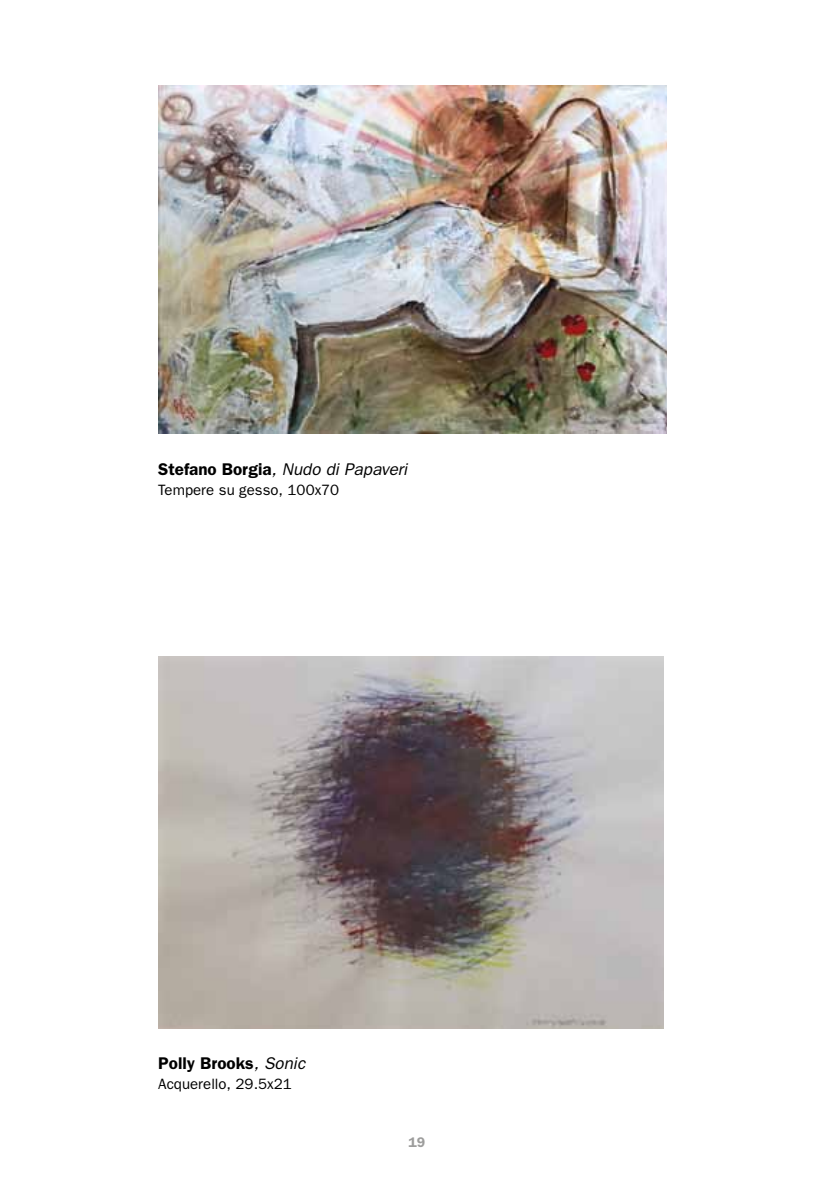
<style>
.page{position:relative;width:834px;height:1191px;background:#fff}
.page>*{position:absolute;margin:0;border:0;box-sizing:border-box;transform-origin:0 0}
.t1{font:italic 17px "Franklin Gothic";color:#000}
.t2{font:600 17px "Franklin Gothic";color:#000}
.t3{font:15px "Franklin Gothic";color:#000}
.t4{font:600 14px "Franklin Gothic";color:#9d9d9c}
.s1{font-weight:600;font-style:normal}
.s2{font-weight:400;font-style:italic}
</style>
<div class="page">
<img style="left:158px;top:85px;width:508px;height:349px">
<img style="left:158px;top:656px;width:505px;height:372px">
<p class="t1" style="left:158px;top:460px;width:250px"><span class="s1">Stefano Borgia</span>, Nudo di Papaveri</p>
<p class="t3" style="left:158px;top:482px;width:182px">Tempere su gesso, 100x70</p>
<p class="t2" style="left:158px;top:1053px;width:148px">Polly Brooks<span class="s2">, Sonic</span></p>
<p class="t3" style="left:158px;top:1075px;width:135px">Acquerello, 29.5x21</p>
<p class="t4" style="left:408px;top:1134px;width:18px">19</p>
</div>
